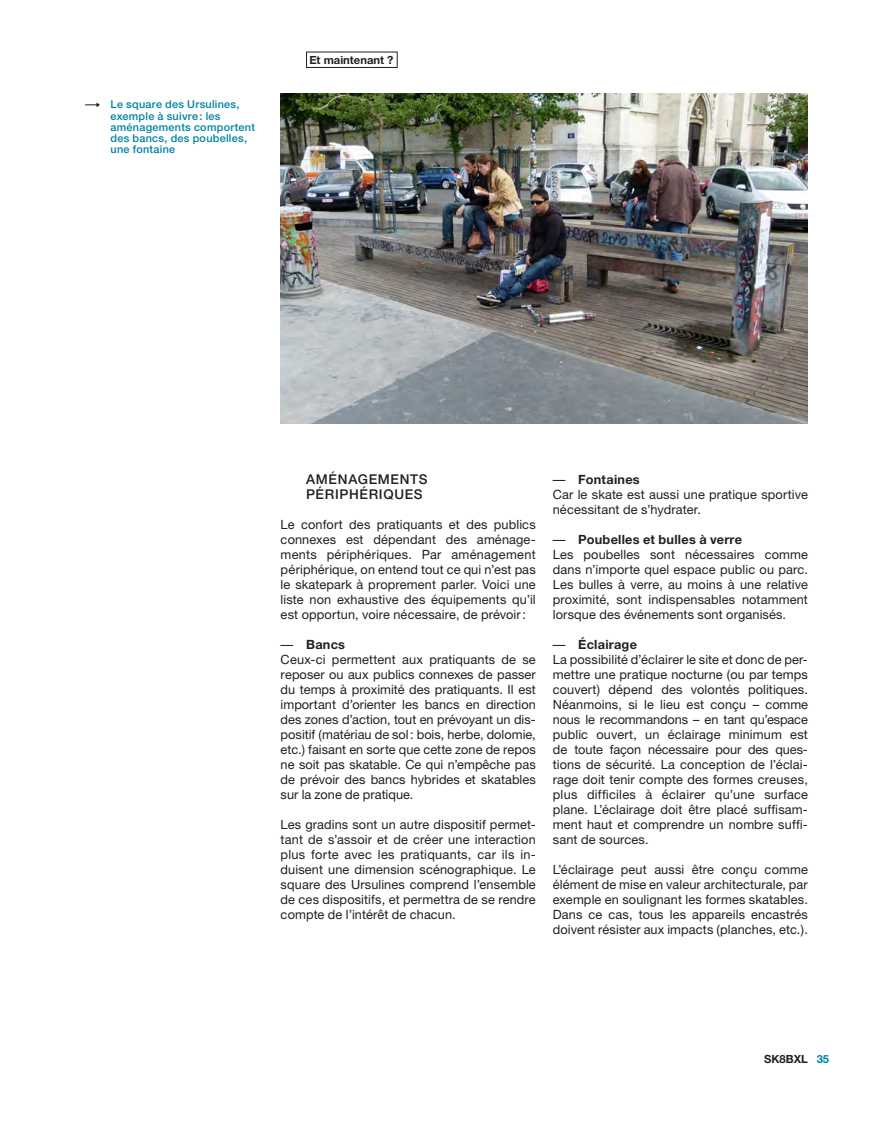
<style>
.page{position:relative;width:893px;height:1127px;background:#fff}
.page>*{position:absolute;margin:0;border:0;box-sizing:border-box;transform-origin:0 0}
.A-Titre_3{font:500 13.5px/14.7px "Helvetica Neue";letter-spacing:.05em;color:#231f20}
.A-Body{font:12.75px/15px "Helvetica Neue";letter-spacing:.01em;color:#231f20;text-align:justify}
.A-Body_Liste{font:700 12.75px "Helvetica Neue";letter-spacing:.02em;color:#231f20}
.t1{font:700 11.25px "Helvetica Neue";color:#231f20}
.A-Legende{font:500 10.8px/11.2px "Helvetica Neue";letter-spacing:.025em;color:#0082a2}
.s1{font-weight:400}
.s2{color:#0082a2}
</style>
<div class="page">
<svg style="left:85px;top:102px;width:15px;height:5px"></svg>
<img style="left:281px;top:93px;width:527px;height:331px">
<div style="left:306px;top:52px;width:92px;height:16px;border:1px solid #231f20"></div>
<p class="A-Legende" style="left:111px;top:99px;width:146px">Le square des Ursulines, exemple à suivre: les aménagements comportent des bancs, des poubelles, une fontaine</p>
<p class="t1" style="left:309px;top:53px;width:86px">Et maintenant ?</p>
<p class="A-Titre_3" style="left:306px;top:471px;width:123px">AMÉNAGEMENTS<br>PÉRIPHÉRIQUES</p>
<p class="A-Body" style="left:281px;top:517px;width:257px">Le confort des pratiquants et des publics connexes est dépendant des aménage&shy;ments périphériques. Par aménagement périphérique, on entend tout ce qui n’est pas le skatepark à proprement parler. Voici une liste non exhaustive des équipements qu’il est opportun, voire nécessaire, de prévoir:</p>
<p class="A-Body_Liste" style="left:281px;top:636px;width:66px"><span class="s1">—</span> Bancs</p>
<p class="A-Body" style="left:281px;top:652px;width:257px">Ceux-ci permettent aux pratiquants de se reposer ou aux publics connexes de passer du temps à proximité des pratiquants. Il est important d’orienter les bancs en direction des zones d’action, tout en prévoyant un dis&shy;positif (matériau de sol: bois, herbe, dolomie, etc.) faisant en sorte que cette zone de repos ne soit pas skatable. Ce qui n’empêche pas de prévoir des bancs hybrides et skatables sur la zone de pratique.</p>
<p class="A-Body" style="left:281px;top:817px;width:257px">Les gradins sont un autre dispositif permet&shy;tant de s’assoir et de créer une interaction plus forte avec les pratiquants, car ils in&shy;duisent une dimension scénographique. Le square des Ursulines comprend l’ensemble de ces dispositifs, et permettra de se rendre compte de l’intérêt de chacun.</p>
<p class="A-Body_Liste" style="left:553px;top:471px;width:88px"><span class="s1">—</span> Fontaines</p>
<p class="A-Body" style="left:553px;top:487px;width:257px">Car le skate est aussi une pratique sportive nécessitant de s’hydrater.</p>
<p class="A-Body_Liste" style="left:553px;top:531px;width:191px"><span class="s1">—</span> Poubelles et bulles à verre</p>
<p class="A-Body" style="left:553px;top:547px;width:257px">Les poubelles sont nécessaires comme dans n’importe quel espace public ou parc.<br>Les bulles à verre, au moins à une relative proximité, sont indispensables notamment lorsque des événements sont organisés.</p>
<p class="A-Body_Liste" style="left:553px;top:636px;width:86px"><span class="s1">—</span> Éclairage</p>
<p class="A-Body" style="left:553px;top:652px;width:257px">La possibilité d’éclairer le site et donc de per&shy;mettre une pratique nocturne (ou par temps couvert) dépend des volontés politiques.<br>Néanmoins, si le lieu est conçu – comme nous le recommandons – en tant qu’espace public ouvert, un éclairage minimum est de toute façon nécessaire pour des ques&shy;tions de sécurité. La conception de l’éclai&shy;rage doit tenir compte des formes creuses, plus difficiles à éclairer qu’une surface plane. L’éclairage doit être placé suffisam&shy;ment haut et comprendre un nombre suffi&shy;sant de sources.</p>
<p class="A-Body" style="left:553px;top:861px;width:257px">L’éclairage peut aussi être conçu comme élément de mise en valeur architecturale, par exemple en soulignant les formes skatables.<br>Dans ce cas, tous les appareils encastrés doivent résister aux impacts (planches, etc.).</p>
<p class="t1" style="left:764px;top:1052px;width:67px">SK8BXL <span class="s2">35</span></p>
</div>
